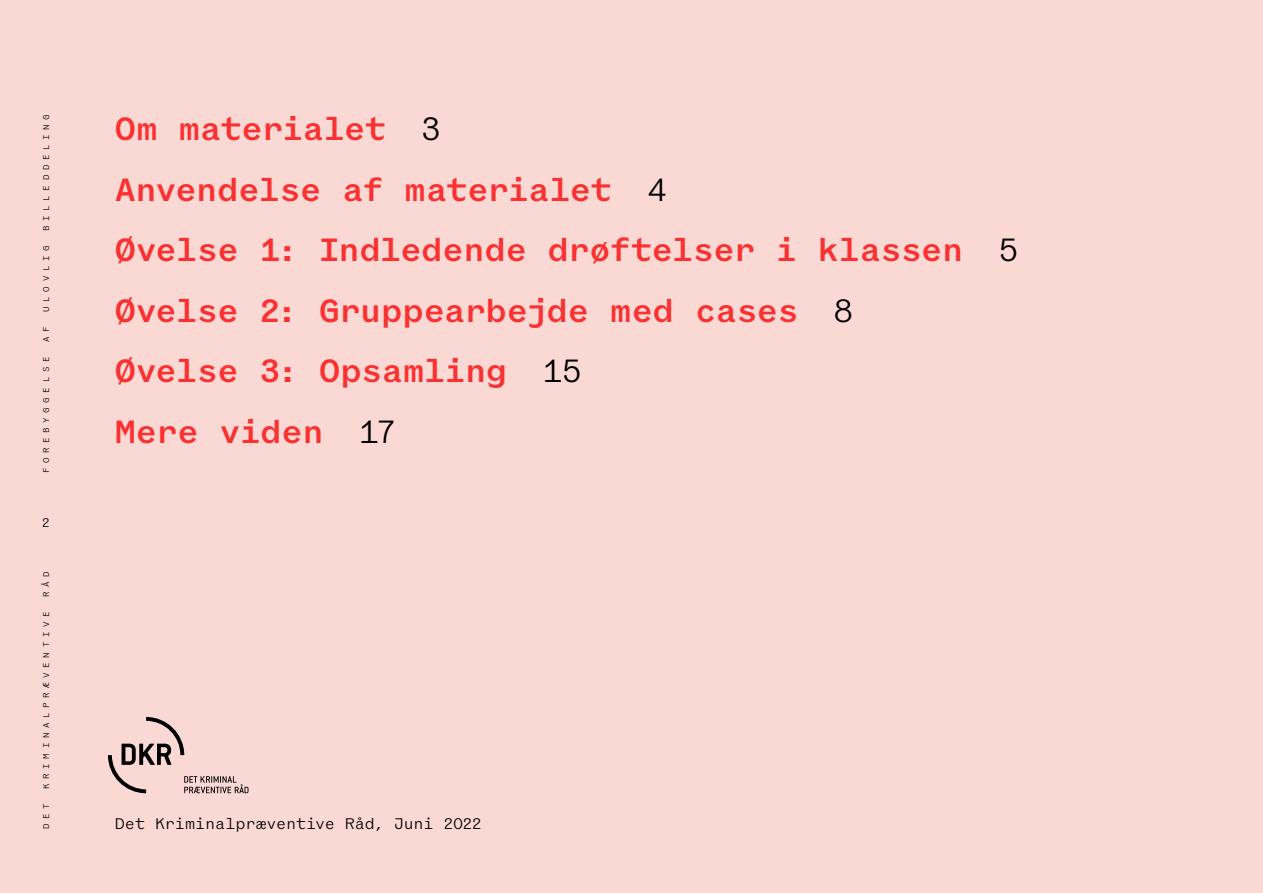
<style>
.page{position:relative;width:1263px;height:893px;background:#fad9d5}
.page>*{position:absolute;margin:0;border:0;box-sizing:border-box;transform-origin:0 0}
.t1{font:500 34.5px/60.4px "Coordinates";letter-spacing:-.01em;color:#fb3030}
.t2{font:16.5px "Coordinates";letter-spacing:-.005em;color:#000}
.t3{font:13.5px "Coordinates";color:#000}
.t4{font:9px "Coordinates";letter-spacing:.51em;color:#000}
.s1{font-weight:400;color:#000}
</style>
<div class="page">
<svg style="left:108px;top:717px;width:140px;height:76px"></svg>
<p class="t4" style="left:42px;top:231px;width:118px;rotate:-90deg">BILLEDDELING</p>
<p class="t4" style="left:42px;top:312px;width:68px;rotate:-90deg">ULOVLIG</p>
<p class="t4" style="left:42px;top:342px;width:17px;rotate:-90deg">A F</p>
<p class="t4" style="left:42px;top:473px;width:118px;rotate:-90deg">FOREBYGGELSE</p>
<p class="t3" style="left:42px;top:516px;width:10px">2</p>
<p class="t4" style="left:42px;top:597px;width:27px;rotate:-90deg">RÅD</p>
<p class="t4" style="left:42px;top:789px;width:179px;rotate:-90deg">KRIMINALPRÆVENTIVE</p>
<p class="t4" style="left:42px;top:829px;width:27px;rotate:-90deg">DET</p>
<p class="t1" style="left:115px;top:99px;width:905px">Om materialet <span class="s1">3<br></span>Anvendelse af materialet <span class="s1">4<br></span>Øvelse 1: Indledende drøftelser i klassen <span class="s1">5<br></span>Øvelse 2: Gruppearbejde med cases <span class="s1">8<br></span>Øvelse 3: Opsamling <span class="s1">15<br></span>Mere viden <span class="s1">17</span></p>
<p class="t2" style="left:115px;top:815px;width:369px">Det Kriminalpræventive Råd, Juni 2022</p>
</div>
